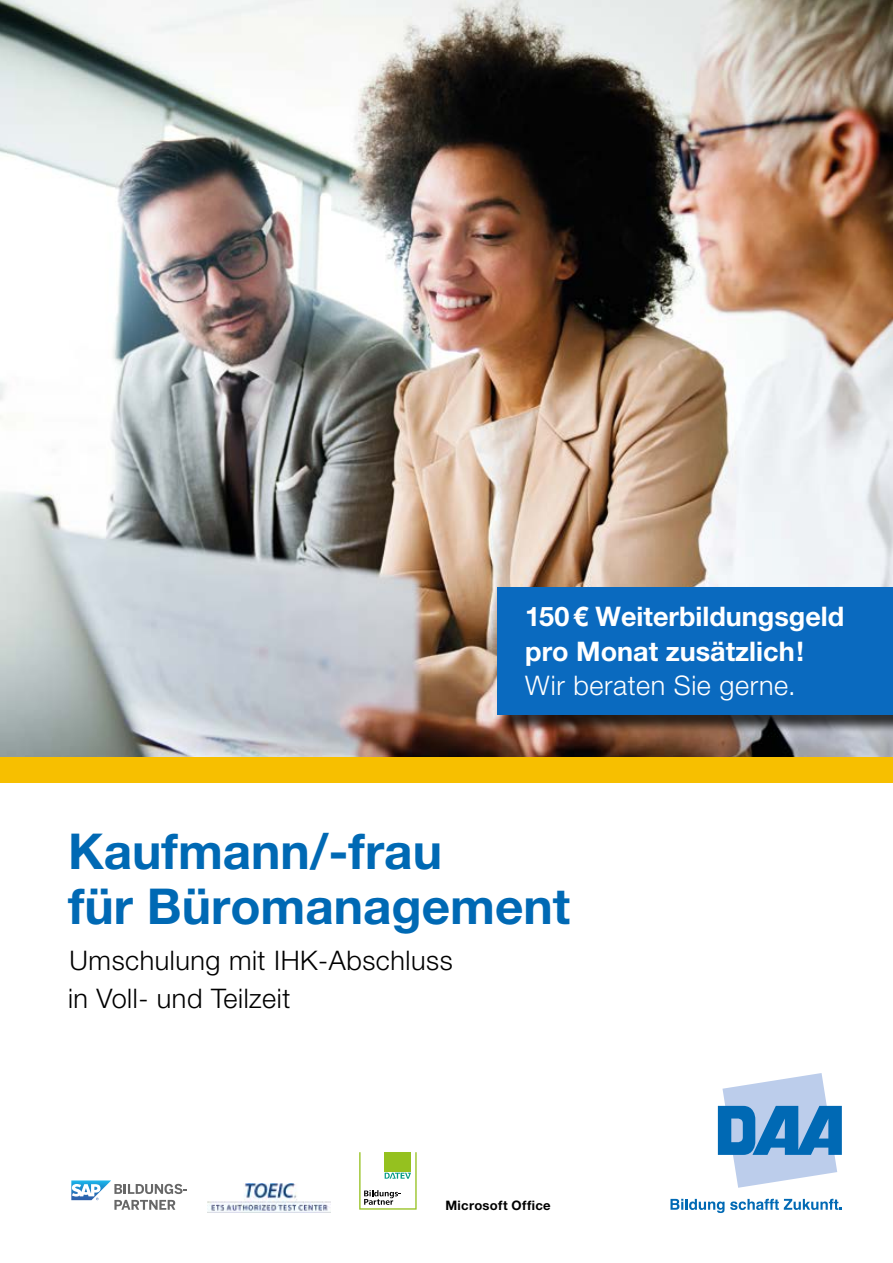
<style>
.page{position:relative;width:893px;height:1263px;background:#fff}
.page>*{position:absolute;margin:0;border:0;box-sizing:border-box;transform-origin:0 0}
.t1{font:700 49.5px/55.5px "Helvetica Neue LT Pro";color:#0069b4}
.t2{font:300 27px/37.5px "Helvetica Neue LT Std";letter-spacing:.02em;color:#000}
.t3{font:700 27px/34.5px "Helvetica Neue LT Pro";color:#fff}
.t4{font:300 27px "Helvetica Neue LT Std";letter-spacing:.02em;color:#fff}
.t5{font:700 13.05px "Helvetica Neue LT Pro";letter-spacing:.02em;color:#000}
</style>
<div class="page">
<svg style="left:718px;top:1073px;width:124px;height:115px"></svg>
<svg style="left:670px;top:1199px;width:54px;height:14px"></svg>
<svg style="left:730px;top:1199px;width:112px;height:11px"></svg>
<svg style="left:71px;top:1180px;width:116px;height:30px"></svg>
<img style="left:208px;top:1183px;width:123px;height:29px">
<svg style="left:359px;top:1152px;width:58px;height:57px"></svg>
<hr style="left:0;top:757px;width:1px;height:506px;background:#f7bf00">
<img style="left:0;top:0;width:893px;height:757px">
<div style="left:0;top:757px;width:893px;height:25px;background:#f7bf00"></div>
<div style="left:499px;top:589px;width:394px;height:145px;background:#000;opacity:.75"></div>
<div style="left:497px;top:587px;width:396px;height:128px;background:#0a6abf"></div>
<p class="t3" style="left:525px;top:599px;width:321px">150€ Weiterbildungsgeld pro Monat zusätzlich!</p>
<p class="t4" style="left:525px;top:669px;width:272px">Wir beraten Sie gerne.</p>
<h1 class="t1" style="left:68px;top:822px;width:504px">Kaufmann/-frau<br>für Büromanagement</h1>
<p class="t2" style="left:68px;top:941px;width:386px">Umschulung mit IHK-Abschluss in Voll- und Teilzeit</p>
<p class="t5" style="left:445px;top:1197px;width:107px">Microsoft Office</p>
</div>
